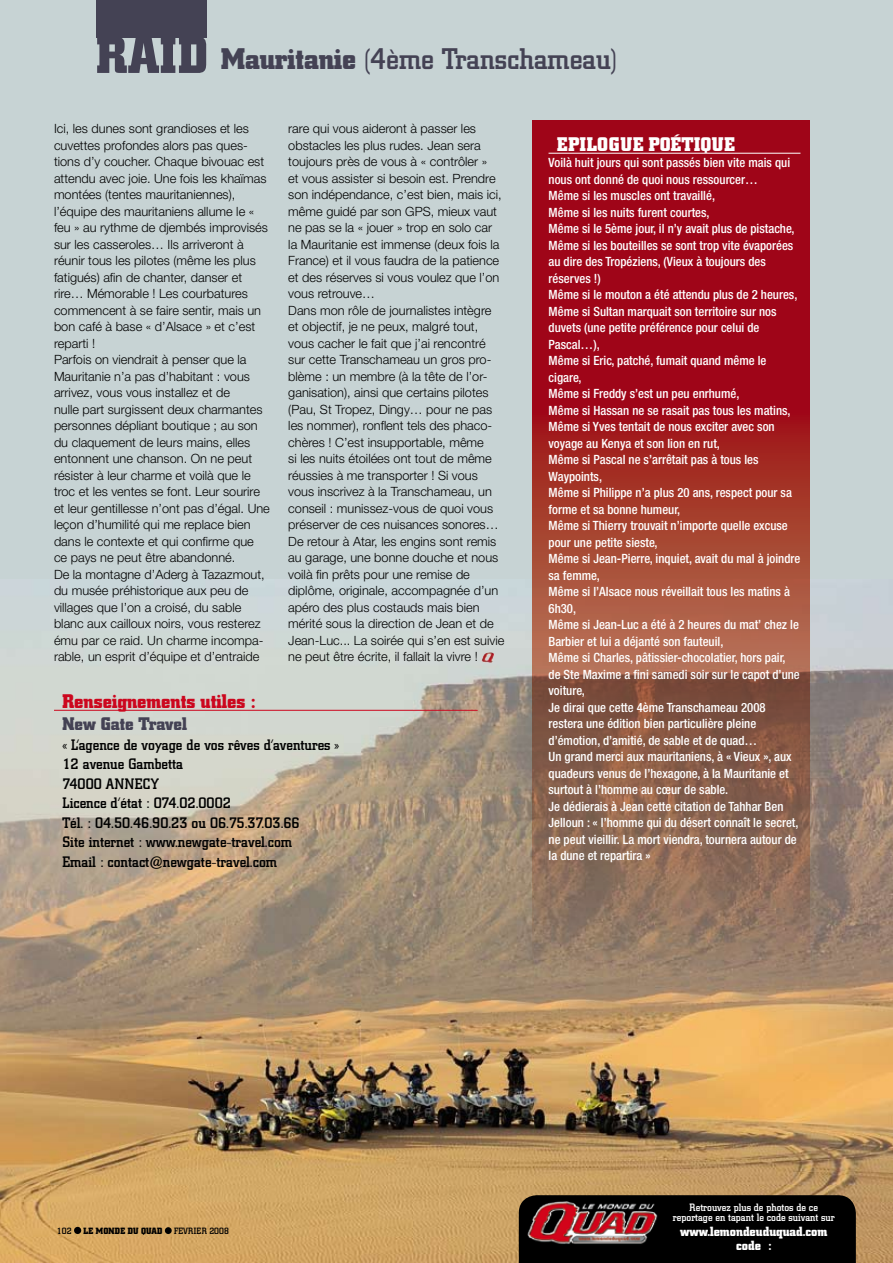
<style>
.page{position:relative;width:893px;height:1263px;background:#c7d3d4}
.page>*{position:absolute;margin:0;border:0;box-sizing:border-box;transform-origin:0 0}
.t1{font:500 29.4px "City";color:#444254}
.t2{font:700 19.5px "City";color:#cc071e}
.t3{font:700 19.5px "City";letter-spacing:.03em;color:#fff}
.t4{font:700 18px "City";color:#444254}
.t5{font:500 15px/19.5px "City";color:#000}
.t6{font:700 13.2px/14.5px "City";color:#fff;text-align:center}
.t7{font:300 12.75px/16.5px "Helvetica Neue";color:#000}
.t8{font:500 condensed 12.75px/16.5px "Helvetica Neue";color:#fff}
.t9{font:500 10.5px/10.5px "City";color:#fff;text-align:center}
.t10{font:500 9px "City";color:#000}
.t11{font:700 9px "City";letter-spacing:.02em;color:#000}
.s1{font-weight:700;font-size:51px}
.s2{font-weight:700}
</style>
<div class="page">
<img style="left:0;top:580px;width:893px;height:683px">
<svg style="left:533px;top:120px;width:276px;height:882px;background:#9b3d37"></svg>
<div style="left:74px;top:1227px;width:7px;height:7px;background:#000;border-radius:50%"></div>
<div style="left:165px;top:1227px;width:7px;height:7px;background:#000;border-radius:50%"></div>
<div style="left:519px;top:1195px;width:337px;height:68px;background:#000"></div>
<img style="left:524px;top:1199px;width:141px;height:48px">
<svg style="left:482px;top:652px;width:12px;height:11px"></svg>
<hr style="left:549px;top:153px;width:251px;height:1px;background:#fff">
<hr style="left:54px;top:710px;width:424px;height:1px;background:#cc071e">
<div style="left:96px;top:0;width:111px;height:38px;background:#444254"></div>
<h1 class="t1" style="left:96px;top:42px;width:522px"><span class="s1">RAID</span> <span class="s2">Mauritanie</span> (4ème Transchameau)</h1>
<p class="t7" style="left:54px;top:120px;width:217px">Ici, les dunes sont grandioses et les cuvettes profondes alors pas ques&shy;tions d’y coucher. Chaque bivouac est attendu avec joie. Une fois les khaïmas montées (tentes mauritaniennes), l’équipe des mauritaniens allume le « feu » au rythme de djembés improvisés sur les casseroles… Ils arriveront à réunir tous les pilotes (même les plus fatigués) afin de chanter, danser et rire… Mémorable ! Les courbatures commencent à se faire sentir, mais un bon café à base « d’Alsace » et c’est reparti !<br>Parfois on viendrait à penser que la Mauritanie n’a pas d’habitant : vous arrivez, vous vous installez et de<br>nulle part surgissent deux charmantes personnes dépliant boutique ; au son du claquement de leurs mains, elles entonnent une chanson. On ne peut résister à leur charme et voilà que le troc et les ventes se font. Leur sourire et leur gentillesse n’ont pas d’égal. Une leçon d’humilité qui me replace bien dans le contexte et qui confirme que ce pays ne peut être abandonné.<br>De la montagne d’Aderg à Tazazmout, du musée préhistorique aux peu de villages que l’on a croisé, du sable blanc aux cailloux noirs, vous resterez ému par ce raid. Un charme incompa&shy;rable, un esprit d’équipe et d’entraide</p>
<p class="t7" style="left:288px;top:120px;width:218px">rare qui vous aideront à passer les obstacles les plus rudes. Jean sera toujours près de vous à « contrôler »<br>et vous assister si besoin est. Prendre son indépendance, c’est bien, mais ici, même guidé par son GPS, mieux vaut ne pas se la « jouer » trop en solo car<br>la Mauritanie est immense (deux fois la France) et il vous faudra de la patience et des réserves si vous voulez que l’on vous retrouve…<br>Dans mon rôle de journalistes intègre et objectif, je ne peux, malgré tout, vous cacher le fait que j’ai rencontré sur cette Transchameau un gros pro&shy;blème : un membre (à la tête de l’or&shy;ganisation), ainsi que certains pilotes (Pau, St Tropez, Dingy… pour ne pas les nommer), ronflent tels des phaco&shy;chères ! C’est insupportable, même<br>si les nuits étoilées ont tout de même réussies à me transporter ! Si vous vous inscrivez à la Transchameau, un conseil : munissez-vous de quoi vous préserver de ces nuisances sonores… De retour à Atar, les engins sont remis au garage, une bonne douche et nous voilà fin prêts pour une remise de diplôme, originale, accompagnée d’un apéro des plus costauds mais bien mérité sous la direction de Jean et de Jean-Luc... La soirée qui s’en est suivie ne peut être écrite, il fallait la vivre !</p>
<h2 class="t2" style="left:63px;top:690px;width:194px">Renseignements utiles :</h2>
<h3 class="t4" style="left:63px;top:714px;width:126px">New Gate Travel</h3>
<p class="t5" style="left:63px;top:735px;width:278px">« L’agence de voyage de vos rêves d’aventures »<br>12 avenue Gambetta<br>74000 ANNECY<br>Licence d’état : 074.02.0002<br>Tél. : 04.50.46.90.23 ou 06.75.37.03.66<br>Site internet : www.newgate-travel.com<br>Email : contact@newgate-travel.com</p>
<h2 class="t3" style="left:557px;top:133px;width:23px">Epilo</h2>
<h2 class="t3" style="left:609px;top:133px;width:23px">guepo</h2>
<h2 class="t3" style="left:671px;top:133px;width:35px">étique</h2>
<p class="t8" style="left:549px;top:154px;width:253px">Voilà huit jours qui sont passés bien vite mais qui nous ont donné de quoi nous ressourcer…<br>Même si les muscles ont travaillé,<br>Même si les nuits furent courtes,<br>Même si le 5ème jour, il n’y avait plus de pistache, Même si les bouteilles se sont trop vite évaporées au dire des Tropéziens, (Vieux à toujours des réserves !)<br>Même si le mouton a été attendu plus de 2 heures, Même si Sultan marquait son territoire sur nos duvets (une petite préférence pour celui de Pascal…),<br>Même si Eric, patché, fumait quand même le cigare,<br>Même si Freddy s’est un peu enrhumé,<br>Même si Hassan ne se rasait pas tous les matins, Même si Yves tentait de nous exciter avec son voyage au Kenya et son lion en rut,<br>Même si Pascal ne s’arrêtait pas à tous les Waypoints,<br>Même si Philippe n’a plus 20 ans, respect pour sa forme et sa bonne humeur,<br>Même si Thierry trouvait n’importe quelle excuse pour une petite sieste,<br>Même si Jean-Pierre, inquiet, avait du mal à joindre sa femme,<br>Même si l’Alsace nous réveillait tous les matins à 6h30,<br>Même si Jean-Luc a été à 2 heures du mat’ chez le Barbier et lui a déjanté son fauteuil,<br>Même si Charles, pâtissier-chocolatier, hors pair, de Ste Maxime a fini samedi soir sur le capot d’une voiture,<br>Je dirai que cette 4ème Transchameau 2008 restera une édition bien particulière pleine d’émotion, d’amitié, de sable et de quad…<br>Un grand merci aux mauritaniens, à « Vieux », aux quadeurs venus de l’hexagone, à la Mauritanie et surtout à l’homme au cœur de sable.<br>Je dédierais à Jean cette citation de Tahhar Ben Jelloun : « l’homme qui du désert connaît le secret, ne peut vieillir. La mort viendra, tournera autour de la dune et repartira »</p>
<p class="t10" style="left:57px;top:1226px;width:16px">102</p>
<p class="t11" style="left:84px;top:1226px;width:80px">LE MONDE DU QUAD</p>
<p class="t10" style="left:174px;top:1226px;width:56px">Fevrier 2008</p>
<p class="t9" style="left:673px;top:1202px;width:163px">Retrouvez plus de photos de ce reportage en tapant le code suivant sur</p>
<p class="t6" style="left:680px;top:1224px;width:149px">www.lemondeuduquad.com code :</p>
</div>
